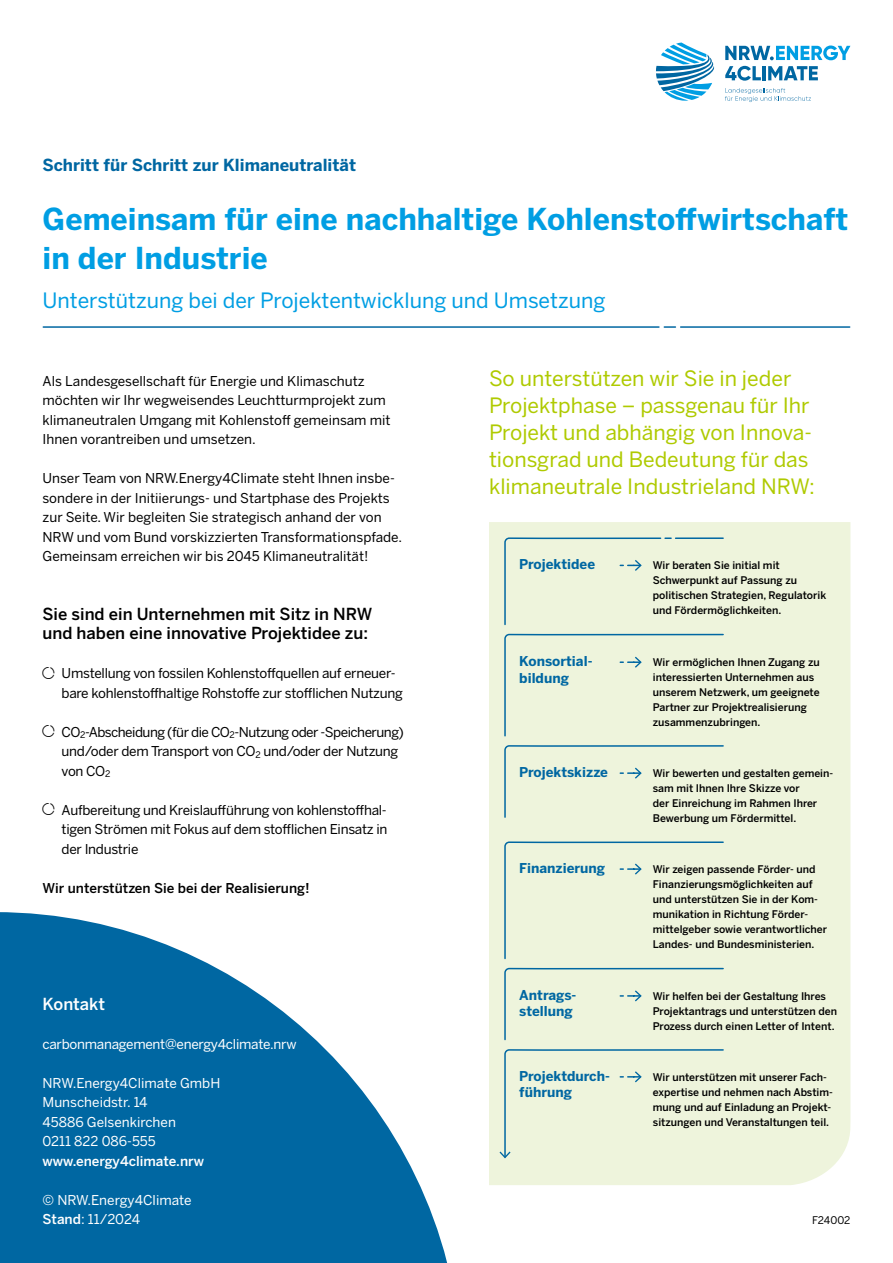
<style>
.page{position:relative;width:893px;height:1263px;background:#fff}
.page>*{position:absolute;margin:0;border:0;box-sizing:border-box;transform-origin:0 0}
.t1{font:700 30px/39px "Benton Sans";color:#009ee3}
.t2{font:21px/27px "Benton Sans";color:#afca00}
.t3{font:21px "Benton Sans";color:#009ee3}
.t4{font:500 16.5px/19.5px "Benton Sans";color:#000}
.Teaser_Headline{font:700 16.5px "Benton Sans";color:#0067a2}
.Impressum_Headlines{font:500 16.5px "Benton Sans";color:#fff}
.Fließtext{font:13.5px/19.5px "Benton Sans";letter-spacing:-.005em;color:#000}
.Fließtext-2{font:13.5px/19.5px "Benton Sans";letter-spacing:-.04em;color:#000}
.Impressum_Text{font:13.5px/19.5px "Benton Sans";color:#fff}
.t5{font:700 13.5px/16.5px "Benton Sans";color:#0067a2}
.Fließtext-3{font:500 13.5px "Benton Sans";color:#000}
.Impressum_Text-2{font:13.5px "Benton Sans";letter-spacing:-.02em;color:#fff}
.t6{font:500 13.5px "Benton Sans";color:#fff}
.t7{font:500 10.5px/15px "Benton Sans";color:#000}
.Impressum_Text-3{font:10.5px "Benton Sans";color:#000}
.s1{font-family:"e 4 c";font-size:12px}
.s2{font-weight:500}
</style>
<div class="page">
<svg style="left:0;top:912px;width:448px;height:351px;fill:#0067a2"></svg>
<hr style="left:43px;top:326px;width:616px;height:2px;background:#0067a2">
<hr style="left:681px;top:326px;width:169px;height:2px;background:#0067a2">
<svg style="left:664px;top:326px;width:11px;height:2px"></svg>
<svg style="left:725px;top:46px;width:125px;height:14px"></svg>
<svg style="left:725px;top:66px;width:36px;height:15px"></svg>
<hr style="left:762px;top:66px;width:4px;height:14px;background:#0067a2">
<svg style="left:768px;top:66px;width:50px;height:14px"></svg>
<svg style="left:725px;top:88px;width:86px;height:14px"></svg>
<svg style="left:656px;top:43px;width:59px;height:58px"></svg>
<div style="left:489px;top:522px;width:361px;height:663px;background:#eef4dc"></div>
<div style="left:503px;top:537px;width:222px;height:89px;background:#eef4dc"></div>
<div style="left:503px;top:633px;width:222px;height:104px;background:#eef4dc"></div>
<div style="left:503px;top:744px;width:222px;height:75px;background:#eef4dc"></div>
<div style="left:503px;top:841px;width:222px;height:119px;background:#eef4dc"></div>
<div style="left:503px;top:967px;width:222px;height:74px;background:#eef4dc"></div>
<div style="left:499px;top:1048px;width:226px;height:110px;background:#eef4dc"></div>
<p class="Teaser_Headline" style="left:43px;top:155px;width:315px">Schritt für Schritt zur Klimaneutralität</p>
<h1 class="t1" style="left:43px;top:199px;width:807px">Gemeinsam für eine nachhaltige Kohlenstoffwirtschaft in der Industrie</h1>
<h2 class="t3" style="left:43px;top:287px;width:565px">Unterstützung bei der Projektentwicklung und Umsetzung</h2>
<p class="Fließtext" style="left:43px;top:371px;width:350px">Als Landesgesellschaft für Energie und Klimaschutz möchten wir Ihr wegweisendes Leuchtturmprojekt zum klimaneutralen Umgang mit Kohlenstoff gemeinsam mit Ihnen vorantreiben und umsetzen.</p>
<p class="Fließtext" style="left:43px;top:468px;width:361px">Unser Team von NRW.Energy4Climate steht Ihnen insbe&shy;sondere in der Initiierungs- und Startphase des Projekts zur Seite. Wir begleiten Sie strategisch anhand der von NRW und vom Bund vorskizzierten Transformationspfade.<br>Gemeinsam erreichen wir bis 2045 Klimaneutralität!</p>
<h3 class="t4" style="left:43px;top:604px;width:331px">Sie sind ein Unternehmen mit Sitz in NRW und haben eine innovative Projektidee zu:</h3>
<p class="Fließtext" style="left:62px;top:663px;width:343px;text-indent:-19px"><span class="s1">A</span> Umstellung von fossilen Kohlenstoffquellen auf erneuer&shy;bare kohlenstoffhaltige Rohstoffe zur stofflichen Nutzung</p>
<p class="Fließtext-2" style="left:62px;top:722px;width:344px;text-indent:-19px"><span class="s1">A</span> CO<sub>2</sub>-Abscheidung (für die CO<sub>2</sub>-Nutzung oder -Speicherung) und/oder dem Transport von CO<sub>2</sub> und/oder der Nutzung von CO<sub>2</sub></p>
<p class="Fließtext" style="left:62px;top:800px;width:327px;text-align:justify;text-indent:-19px"><span class="s1">A</span> Aufbereitung und Kreislaufführung von kohlenstoffhal&shy;tigen Strömen mit Fokus auf dem stofflichen Einsatz in der Industrie</p>
<p class="Fließtext-3" style="left:43px;top:880px;width:269px">Wir unterstützen Sie bei der Realisierung!</p>
<p class="Impressum_Headlines" style="left:43px;top:994px;width:64px">Kontakt</p>
<p class="Impressum_Text-2" style="left:43px;top:1036px;width:255px">carbonmanagement@energy4climate.nrw</p>
<p class="Impressum_Text" style="left:43px;top:1073px;width:179px">NRW.Energy4Climate GmbH<br>Munscheidstr. 14<br>45886 Gelsenkirchen<br>0211 822 086-555</p>
<p class="t6" style="left:43px;top:1153px;width:163px">www.energy4climate.nrw</p>
<p class="Impressum_Text" style="left:43px;top:1190px;width:151px">© NRW.Energy4Climate<br><span class="s2">Stand</span>: 11/2024</p>
<h4 class="t2" style="left:489px;top:364px;width:327px">So unterstützen wir Sie in jeder Projektphase ‒ passgenau für Ihr Projekt und abhängig von Innova&shy;tionsgrad und Bedeutung für das klimaneutrale Industrieland NRW:</h4>
<p class="t5" style="left:519px;top:556px;width:77px">Projektidee</p>
<p class="t7" style="left:653px;top:558px;width:175px">Wir beraten Sie initial mit<br>Schwerpunkt auf Passung zu politischen Strategien, Regulatorik und Fördermöglichkeiten.</p>
<p class="t5" style="left:519px;top:653px;width:75px">Konsortial&shy;bildung</p>
<p class="t7" style="left:653px;top:655px;width:168px">Wir ermöglichen Ihnen Zugang zu interessierten Unternehmen aus unserem Netzwerk, um geeignete<br>Partner zur Projektrealisierung zusammenzubringen.</p>
<p class="t5" style="left:519px;top:764px;width:90px">Projektskizze</p>
<p class="t7" style="left:653px;top:766px;width:182px">Wir bewerten und gestalten gemein&shy;sam mit Ihnen Ihre Skizze vor<br>der Einreichung im Rahmen Ihrer<br>Bewerbung um Fördermittel.</p>
<p class="t5" style="left:519px;top:860px;width:87px">Finanzierung</p>
<p class="t7" style="left:653px;top:862px;width:176px">Wir zeigen passende Förder- und Finanzierungsmöglichkeiten auf und unterstützen Sie in der Kom&shy;munikation in Richtung Förder&shy;mittelgeber sowie verantwortlicher Landes- und Bundesministerien.</p>
<p class="t5" style="left:519px;top:987px;width:59px">Antrags&shy;stellung</p>
<p class="t7" style="left:653px;top:988px;width:186px">Wir helfen bei der Gestaltung Ihres<br>Projektantrags und unterstützen den<br>Prozess durch einen Letter of Intent.</p>
<p class="t5" style="left:519px;top:1067px;width:92px">Projektdurch&shy;führung</p>
<p class="t7" style="left:653px;top:1069px;width:182px">Wir unterstützen mit unserer Fach&shy;expertise und nehmen nach Abstim&shy;mung und auf Einladung an Projekt&shy;sitzungen und Veranstaltungen teil.</p>
<p class="Impressum_Text-3" style="left:812px;top:1214px;width:40px">F24002</p>
</div>
